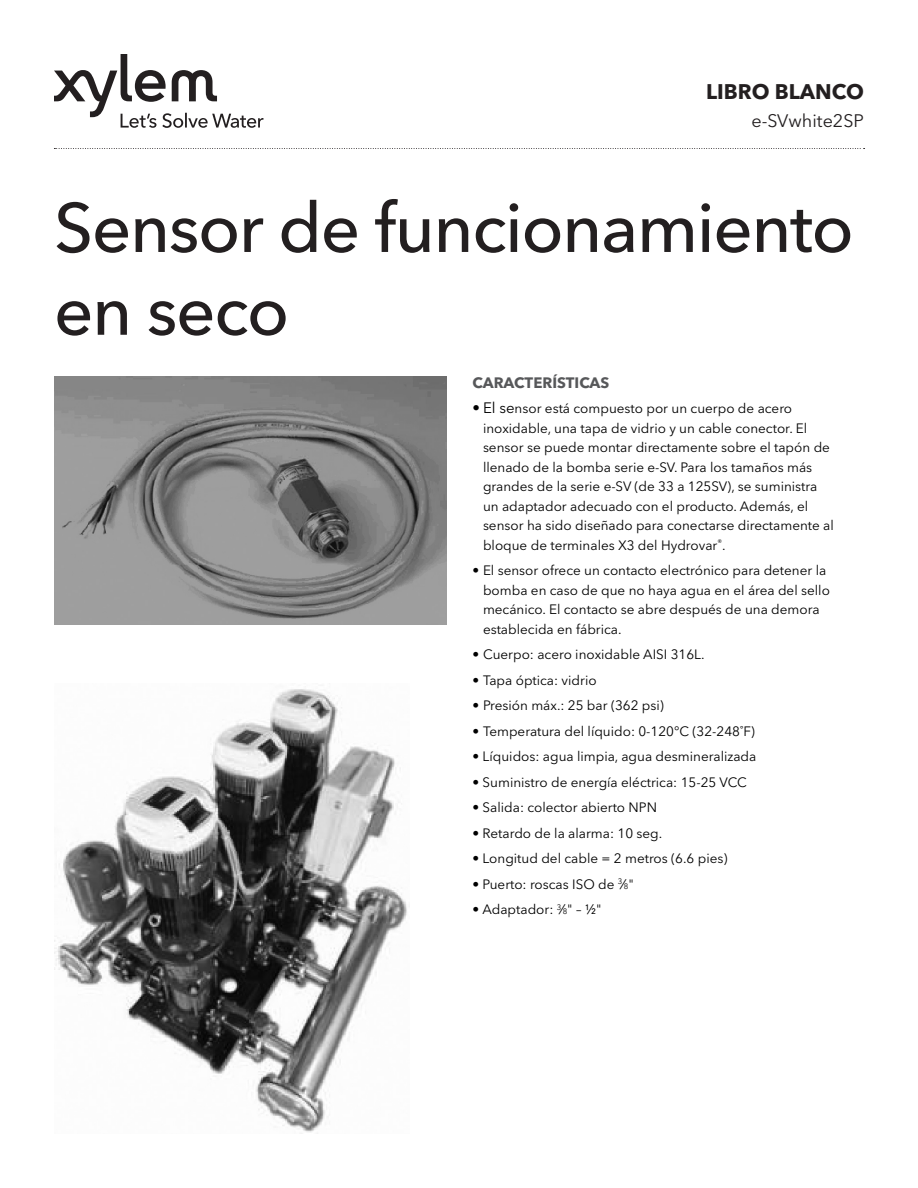
<style>
.page{position:relative;width:918px;height:1188px;background:#fff}
.page>*{position:absolute;margin:0;border:0;box-sizing:border-box;transform-origin:0 0}
.t1{font:500 69px/82.8px "Avenir Next LT Pro";letter-spacing:-.02em;color:#231f20}
.t2{font:700 21px "Avenir Next LT Pro";color:#231f20}
.t3{font:18px "Avenir Next LT Pro";color:#231f20}
.t4{font:700 15px "Avenir Next LT Pro";color:#57585a}
.t5{font:13.5px/19.5px "Avenir Next LT Pro";color:#000}
.s1{font-size:15px}
.s2{font-size:7.8px}
</style>
<div class="page">
<img style="left:54px;top:689px;width:356px;height:445px">
<img style="left:54px;top:376px;width:392px;height:249px">
<svg style="left:54px;top:148px;width:811px;height:1px"></svg>
<svg style="left:54px;top:54px;width:209px;height:74px"></svg>
<p class="t2" style="left:706px;top:79px;width:159px">LIBRO BLANCO</p>
<p class="t3" style="left:752px;top:110px;width:114px">e-SVwhite2SP</p>
<p class="t1" style="left:54px;top:186px;width:801px">Sensor de funcionamiento en seco</p>
<p class="t4" style="left:472px;top:373px;width:138px">CARACTERÍSTICAS</p>
<p class="t5" style="left:483px;top:399px;width:352px;text-indent:-10px"><span class="s1">• El se</span>nsor está compuesto por un cuerpo de acero inoxidable, una tapa de vidrio y un cable conector. El sensor se puede montar directamente sobre el tapón de llenado de la bomba serie e-SV. Para los tamaños más grandes de la serie e-SV (de 33 a 125SV), se suministra un adaptador adecuado con el producto. Además, el sensor ha sido diseñado para conectarse directamente al bloque de terminales X3 del Hydrovar<sup>®</sup>.</p>
<p class="t5" style="left:483px;top:561px;width:348px;text-indent:-10px">• El sensor ofrece un contacto electrónico para detener la bomba en caso de que no haya agua en el área del sello mecánico. El contacto se abre después de una demora establecida en fábrica.</p>
<p class="t5" style="left:472px;top:645px;width:234px">• Cuerpo: acero inoxidable AISI 316L.</p>
<p class="t5" style="left:472px;top:670px;width:126px">• Tapa óptica: vidrio</p>
<p class="t5" style="left:472px;top:696px;width:193px">• Presión máx.: 25 bar (362 psi)</p>
<p class="t5" style="left:472px;top:721px;width:284px">• Temperatura del líquido: 0-120°C (32-248˚F)</p>
<p class="t5" style="left:472px;top:747px;width:285px">• Líquidos: agua limpia, agua desmineralizada</p>
<p class="t5" style="left:472px;top:772px;width:276px">• Suministro de energía eléctrica: 15-25 VCC</p>
<p class="t5" style="left:472px;top:798px;width:186px">• Salida: colector abierto NPN</p>
<p class="t5" style="left:472px;top:823px;width:191px">• Retardo de la alarma: 10 seg.</p>
<p class="t5" style="left:472px;top:849px;width:257px">• Longitud del cable = 2 metros (6.6 pies)</p>
<p class="t5" style="left:472px;top:874px;width:163px">• Puerto: roscas ISO de <sup>3</sup>⁄<span class="s2">8</span>"</p>
<p class="t5" style="left:472px;top:900px;width:131px">• Adaptador: <sup>3</sup>⁄<span class="s2">8</span>" – ½"</p>
</div>
